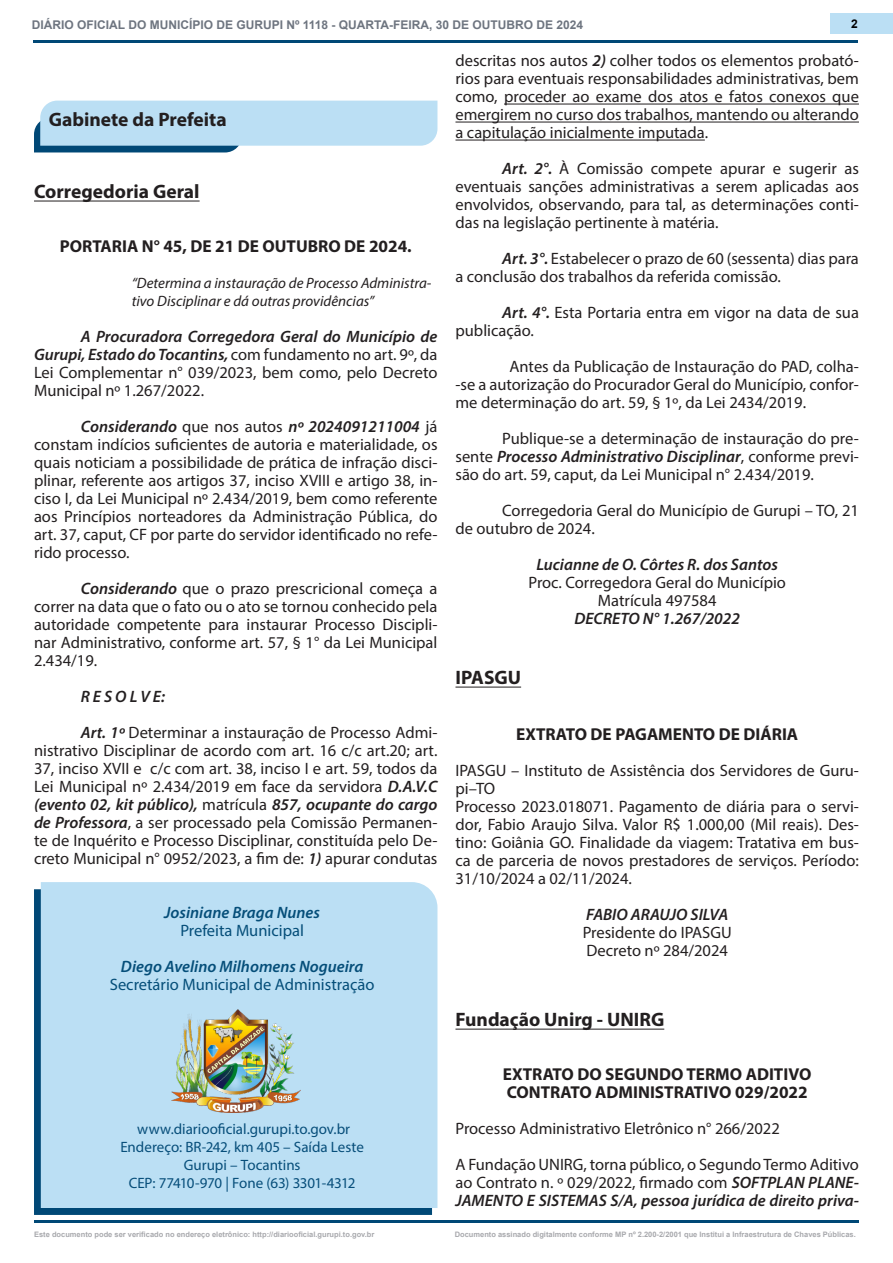
<style>
.page{position:relative;width:893px;height:1263px;background:#fff}
.page>*{position:absolute;margin:0;border:0;box-sizing:border-box;transform-origin:0 0}
.subtitu{font:700 19.5px "Myriad Pro";color:#231f20}
.titul{font:700 19.5px "Myriad Pro";color:#231f20}
.proto{font:700 17.25px "Myriad Pro";color:#231f20}
.TEXTO{font:16.5px/18px "Myriad Pro";color:#231f20;text-align:justify}
.texto_-_EXTRATO{font:16.5px/18px "Myriad Pro";color:#231f20;text-align:justify}
.TEXTO_CENTRO{font:16.5px "Myriad Pro";color:#231f20}
.TEXTO_CENTRO-2{font:italic 600 16.5px "Myriad Pro";color:#231f20}
.conteudosuma{font:16.5px "Myriad Pro";color:#054e79}
.conteudosuma-2{font:italic 600 16.5px "Myriad Pro";color:#054e79}
.TEXTO-2{font:italic 600 16.5px "Myriad Pro";color:#231f20}
.conteudosuma-3{font:15px "Myriad Pro";color:#074e7a}
.EMENTA{font:italic 15px/18px "Myriad Pro";color:#231f20}
.conteudosuma-4{font:15px "Myriad Pro";letter-spacing:-.025em;color:#074e7a}
.t1{font:700 12px "Arial";color:#6e7580}
.t2{font:700 12px "Arial";color:#000001}
.t3{font:700 7.5px "Arial";color:#a8a9ad}
.s1{font-weight:600;font-style:italic}
</style>
<div class="page">
<hr style="left:34px;top:1220px;width:825px;height:3px;background:#004876">
<div style="left:831px;top:13px;width:62px;height:21px;background:#bbdff4"></div>
<hr style="left:33px;top:40px;width:825px;height:3px;background:#004876">
<svg style="left:34px;top:889px;width:398px;height:326px;fill:#004876"></svg>
<div style="left:41px;top:882px;width:396px;height:326px;background:#bbdff4"></div>
<img style="left:171px;top:1010px;width:129px;height:102px">
<hr style="left:504px;top:104px;width:355px;height:1px;background:#231f20">
<hr style="left:455px;top:122px;width:404px;height:1px;background:#231f20">
<hr style="left:455px;top:140px;width:250px;height:1px;background:#231f20">
<hr style="left:455px;top:687px;width:66px;height:1px;background:#231f20">
<hr style="left:455px;top:1029px;width:209px;height:1px;background:#231f20">
<hr style="left:34px;top:201px;width:166px;height:1px;background:#231f20">
<svg style="left:34px;top:101px;width:403px;height:51px"></svg>
<p class="t1" style="left:32px;top:16px;width:553px">DIÁRIO OFICIAL DO MUNICÍPIO DE GURUPI Nº 1118 - QUARTA-FEIRA, 30 DE OUTUBRO DE 2024</p>
<p class="t2" style="left:851px;top:15px;width:8px">2</p>
<p class="titul" style="left:49px;top:107px;width:179px">Gabinete da Prefeita</p>
<p class="subtitu" style="left:34px;top:179px;width:167px">Corregedoria Geral</p>
<p class="proto" style="left:60px;top:235px;width:354px">PORTARIA N° 45, DE 21 DE OUTUBRO DE 2024.</p>
<p class="EMENTA" style="left:132px;top:274px;width:301px">“Determina a instauração de Processo Administra&shy;tivo Disciplinar e dá outras providências”</p>
<p class="TEXTO" style="left:34px;top:327px;width:405px;text-indent:47px"><span class="s1">A Procuradora Corregedora Geral do Município de Gurupi, Estado do Tocantins,</span> com fundamento no art. 9º, da Lei Complementar n° 039/2023, bem como, pelo Decreto Municipal nº 1.267/2022.</p>
<p class="TEXTO" style="left:34px;top:417px;width:405px;text-indent:47px"><span class="s1">Considerando</span> que nos autos <span class="s1">nº 2024091211004</span> já constam indícios suficientes de autoria e materialidade, os quais noticiam a possibilidade de prática de infração disci&shy;plinar, referente aos artigos 37, inciso XVIII e artigo 38, in&shy;ciso I, da Lei Municipal nº 2.434/2019, bem como referente aos Princípios norteadores da Administração Pública, do art. 37, caput, CF por parte do servidor identificado no refe&shy;rido processo.</p>
<p class="TEXTO" style="left:34px;top:579px;width:405px;text-indent:47px"><span class="s1">Considerando</span> que o prazo prescricional começa a correr na data que o fato ou o ato se tornou conhecido pela autoridade competente para instaurar Processo Discipli&shy;nar Administrativo, conforme art. 57, § 1° da Lei Municipal 2.434/19.</p>
<p class="TEXTO-2" style="left:81px;top:686px;width:86px">R E S O L V E:</p>
<p class="TEXTO" style="left:34px;top:723px;width:405px;text-indent:47px"><span class="s1">Art. 1º</span> Determinar a instauração de Processo Admi&shy;nistrativo Disciplinar de acordo com art. 16 c/c art.20; art.<br>37, inciso XVII e c/c com art. 38, inciso I e art. 59, todos da Lei Municipal nº 2.434/2019 em face da servidora <span class="s1">D.A.V.C (evento 02, kit público),</span> matrícula <span class="s1">857, ocupante do cargo de Professora</span>, a ser processado pela Comissão Permanen&shy;te de Inquérito e Processo Disciplinar, constituída pelo De&shy;creto Municipal n° 0952/2023, a fim de: <span class="s1">1)</span> apurar condutas</p>
<p class="conteudosuma-2" style="left:164px;top:902px;width:157px">Josiniane Braga Nunes</p>
<p class="conteudosuma" style="left:180px;top:920px;width:125px">Prefeita Municipal</p>
<p class="conteudosuma-2" style="left:121px;top:956px;width:244px">Diego Avelino Milhomens Nogueira</p>
<p class="conteudosuma" style="left:110px;top:974px;width:266px">Secretário Municipal de Administração</p>
<p class="conteudosuma-3" style="left:137px;top:1120px;width:215px">www.diariooficial.gurupi.to.gov.br</p>
<p class="conteudosuma-3" style="left:120px;top:1138px;width:245px">Endereço: BR-242, km 405 – Saída Leste</p>
<p class="conteudosuma-3" style="left:184px;top:1156px;width:118px">Gurupi – Tocantins</p>
<p class="conteudosuma-4" style="left:129px;top:1174px;width:228px">CEP: 77410-970 | Fone (63) 3301-4312</p>
<p class="TEXTO" style="left:455px;top:52px;width:405px">descritas nos autos <span class="s1">2)</span> colher todos os elementos probató&shy;rios para eventuais responsabilidades administrativas, bem como, proceder ao exame dos atos e fatos conexos que emergirem no curso dos trabalhos, mantendo ou alterando a capitulação inicialmente imputada.</p>
<p class="TEXTO" style="left:455px;top:160px;width:405px;text-indent:47px"><span class="s1">Art. 2°.</span> À Comissão compete apurar e sugerir as eventuais sanções administrativas a serem aplicadas aos envolvidos, observando, para tal, as determinações conti&shy;das na legislação pertinente à matéria.</p>
<p class="TEXTO" style="left:455px;top:250px;width:405px;text-indent:47px"><span class="s1">Art. 3°.</span> Estabelecer o prazo de 60 (sessenta) dias para a conclusão dos trabalhos da referida comissão.</p>
<p class="TEXTO" style="left:455px;top:304px;width:405px;text-indent:47px"><span class="s1">Art. 4°.</span> Esta Portaria entra em vigor na data de sua publicação.</p>
<p class="TEXTO" style="left:455px;top:358px;width:405px;text-indent:54px">Antes da Publicação de Instauração do PAD, colha--se a autorização do Procurador Geral do Município, confor&shy;me determinação do art. 59, § 1º, da Lei 2434/2019.</p>
<p class="TEXTO" style="left:455px;top:430px;width:405px;text-indent:47px">Publique-se a determinação de instauração do pre&shy;sente <span class="s1">Processo Administrativo Disciplinar</span>, conforme previ&shy;são do art. 59, caput, da Lei Municipal n° 2.434/2019.</p>
<p class="TEXTO" style="left:455px;top:502px;width:405px;text-indent:47px">Corregedoria Geral do Município de Gurupi – TO, 21 de outubro de 2024.</p>
<p class="TEXTO_CENTRO-2" style="left:536px;top:554px;width:243px">Lucianne de O. Côrtes R. dos Santos</p>
<p class="TEXTO_CENTRO" style="left:528px;top:573px;width:259px">Proc. Corregedora Geral do Município</p>
<p class="TEXTO_CENTRO" style="left:598px;top:591px;width:120px">Matrícula 497584</p>
<p class="TEXTO_CENTRO-2" style="left:574px;top:608px;width:167px">DECRETO N° 1.267/2022</p>
<p class="subtitu" style="left:455px;top:665px;width:67px">IPASGU</p>
<p class="proto" style="left:516px;top:723px;width:283px">EXTRATO DE PAGAMENTO DE DIÁRIA</p>
<p class="texto_-_EXTRATO" style="left:455px;top:761px;width:405px">IPASGU – Instituto de Assistência dos Servidores de Guru&shy;pi–TO</p>
<p class="texto_-_EXTRATO" style="left:455px;top:797px;width:405px">Processo 2023.018071. Pagamento de diária para o servi&shy;dor, Fabio Araujo Silva. Valor R$ 1.000,00 (Mil reais). Des&shy;tino: Goiânia GO. Finalidade da viagem: Tratativa em bus&shy;ca de parceria de novos prestadores de serviços. Período:<br>31/10/2024 a 02/11/2024.</p>
<p class="TEXTO_CENTRO-2" style="left:586px;top:904px;width:143px">FABIO ARAUJO SILVA</p>
<p class="TEXTO_CENTRO" style="left:583px;top:922px;width:150px">Presidente do IPASGU</p>
<p class="TEXTO_CENTRO" style="left:586px;top:940px;width:143px">Decreto nº 284/2024</p>
<p class="subtitu" style="left:455px;top:1007px;width:210px">Fundação Unirg - UNIRG</p>
<p class="proto" style="left:503px;top:1063px;width:310px">EXTRATO DO SEGUNDO TERMO ADITIVO</p>
<p class="proto" style="left:507px;top:1081px;width:303px">CONTRATO ADMINISTRATIVO 029/2022</p>
<p class="texto_-_EXTRATO" style="left:455px;top:1119px;width:326px">Processo Administrativo Eletrônico n° 266/2022</p>
<p class="texto_-_EXTRATO" style="left:455px;top:1155px;width:405px">A Fundação UNIRG, torna público, o Segundo Termo Aditivo ao Contrato n. º 029/2022, firmado com <span class="s1">SOFTPLAN PLANE-JAMENTO E SISTEMAS S/A, pessoa jurídica de direito priva-</span></p>
<p class="t3" style="left:34px;top:1228px;width:342px">Este documento pode ser verificado no endereço eletrônico: http://diariooficial.gurupi.to.gov.br</p>
<p class="t3" style="left:455px;top:1228px;width:403px">Documento assinado digitalmente conforme MP nº 2.200-2/2001 que Institui a Infraestrutura de Chaves Públicas.</p>
</div>
